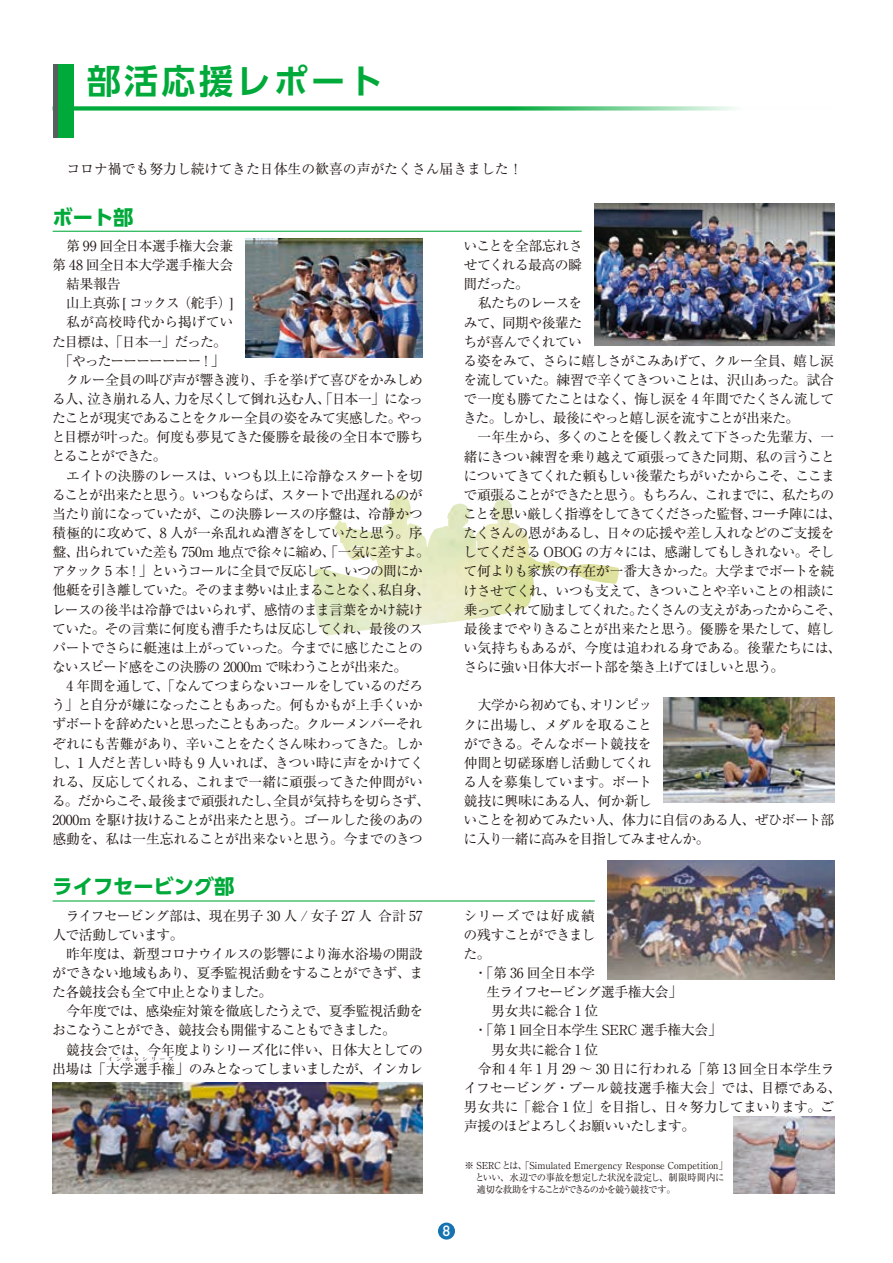
<style>
.page{position:relative;width:893px;height:1263px;background:#fff}
.page>*{position:absolute;margin:0;border:0;box-sizing:border-box;transform-origin:0 0}
.t1{font:700 34.05px "UD Shin Go Pr 6 De";letter-spacing:.1em;color:#00aa3a}
.t2{font:700 20.25px "UD Shin Go Pr 6";color:#00aa3a}
.t3{font:13.8px/19.2px "Ryumin Pr 6 N";letter-spacing:-.045em;color:#231916}
.t4{font:13.8px "Ryumin Pr 6 N";letter-spacing:-.07em;color:#231916}
.t5{font:13.8px "Ryumin Pr 6 N";letter-spacing:-.075em;color:#231916}
.t6{font:13.8px "Ryumin Pr 6 N";letter-spacing:-.02em;color:#231916}
.t7{font:13.8px "Ryumin Pr 6 N";color:#231916}
.t8{font:13.8px "Ryumin Pr 6 N";letter-spacing:-.065em;color:#231916}
.t9{font:13.8px "Ryumin Pr 6 N";letter-spacing:-.085em;color:#231916}
.t10{font:13.8px "Ryumin Pr 6 N";letter-spacing:-.015em;color:#231916}
.t11{font:13.8px "Ryumin Pr 6 N";letter-spacing:.015em;color:#231916}
.t12{font:13.8px "Ryumin Pr 6 N";letter-spacing:-.1em;color:#231916}
.t13{font:500 13.8px "Futura";color:#fff}
.t14{font:9.6px/11.7px "Ryumin Pr 6 N";color:#231916}
.t15{font:5.25px "Ryumin Pr 6 N";letter-spacing:.625em;color:#231916}
</style>
<div class="page">
<img style="left:314px;top:503px;width:306px;height:133px">
<img style="left:246px;top:239px;width:177px;height:119px">
<img style="left:664px;top:697px;width:170px;height:105px">
<img style="left:53px;top:1082px;width:370px;height:112px">
<img style="left:733px;top:1116px;width:101px;height:78px">
<hr style="left:53px;top:231px;width:529px;height:1px;background:#00aa3a">
<hr style="left:53px;top:900px;width:542px;height:1px;background:#00aa3a">
<div style="left:53px;top:64px;width:20px;height:74px;background:#00aa3a"></div>
<svg style="left:57px;top:106px;width:679px;height:5px;background:#47c171"></svg>
<hr style="left:53px;top:64px;width:4px;height:74px;background:#575f5c">
<img style="left:607px;top:860px;width:227px;height:119px">
<img style="left:594px;top:204px;width:240px;height:141px">
<div style="left:438px;top:1222px;width:17px;height:17px;background:#1673b2;border-radius:50%"></div>
<h1 class="t1" style="left:87px;top:53px;width:297px">部活応援レポート</h1>
<p class="t7" style="left:66px;top:158px;width:458px">コロナ禍でも努力し続けてきた日体生の歓喜の声がたくさん届きました！</p>
<h2 class="t2" style="left:53px;top:200px;width:82px">ボート部</h2>
<p class="t3" style="left:52px;top:235px;width:182px;text-align:justify;text-indent:14px">第 99 回全日本選手権大会兼第 48 回全日本大学選手権大会　結果報告</p>
<p class="t3" style="left:66px;top:293px;width:169px">山上真弥 [ コックス（舵手）]</p>
<p class="t11" style="left:66px;top:311px;width:169px">私が高校時代から掲げてい</p>
<p class="t4" style="left:52px;top:330px;width:176px">た目標は、「日本一」だった。</p>
<p class="t4" style="left:59px;top:350px;width:167px">「やったーーーーーーー！」</p>
<p class="t3" style="left:66px;top:369px;width:359px">クルー全員の叫び声が響き渡り、手を挙げて喜びをかみしめ</p>
<p class="t4" style="left:52px;top:388px;width:373px">る人、泣き崩れる人、力を尽くして倒れ込む人、「日本一」になっ</p>
<p class="t8" style="left:52px;top:407px;width:373px">たことが現実であることをクルー全員の姿をみて実感した。やっ</p>
<p class="t3" style="left:52px;top:427px;width:373px">と目標が叶った。何度も夢見てきた優勝を最後の全日本で勝ち</p>
<p class="t12" style="left:52px;top:445px;width:116px">とることができた。</p>
<p class="t3" style="left:66px;top:465px;width:358px">エイトの決勝のレースは、いつも以上に冷静なスタートを切</p>
<p class="t9" style="left:52px;top:484px;width:372px">ることが出来たと思う。いつもならば、スタートで出遅れるのが</p>
<p class="t3" style="left:52px;top:503px;width:372px">当たり前になっていたが、この決勝レースの序盤は、冷静かつ</p>
<p class="t3" style="left:53px;top:522px;width:372px">積極的に攻めて、8 人が一糸乱れぬ漕ぎをしていたと思う。序</p>
<p class="t3" style="left:52px;top:542px;width:379px">盤、出られていた差も 750m 地点で徐々に縮め、「一気に差すよ。</p>
<p class="t4" style="left:52px;top:560px;width:372px">アタック 5 本！」というコールに全員で反応して、いつの間にか</p>
<p class="t5" style="left:53px;top:579px;width:379px">他艇を引き離していた。そのまま勢いは止まることなく、私自身、</p>
<p class="t3" style="left:52px;top:599px;width:373px">レースの後半は冷静ではいられず、感情のまま言葉をかけ続け</p>
<p class="t3" style="left:52px;top:618px;width:373px">ていた。その言葉に何度も漕手たちは反応してくれ、最後のス</p>
<p class="t3" style="left:52px;top:637px;width:372px">パートでさらに艇速は上がっていった。今までに感じたことの</p>
<p class="t3" style="left:52px;top:656px;width:357px">ないスピード感をこの決勝の 2000m で味わうことが出来た。</p>
<p class="t3" style="left:66px;top:676px;width:358px">4 年間を通して、「なんてつまらないコールをしているのだろ</p>
<p class="t3" style="left:52px;top:695px;width:372px">う」と自分が嫌になったこともあった。何もかもが上手くいか</p>
<p class="t5" style="left:52px;top:713px;width:372px">ずボートを辞めたいと思ったこともあった。クルーメンバーそれ</p>
<p class="t3" style="left:52px;top:733px;width:372px">ぞれにも苦難があり、辛いことをたくさん味わってきた。しか</p>
<p class="t6" style="left:52px;top:752px;width:374px">し、1 人だと苦しい時も 9 人いれば、きつい時に声をかけてく</p>
<p class="t3" style="left:52px;top:771px;width:372px">れる、反応してくれる、これまで一緒に頑張ってきた仲間がい</p>
<p class="t3" style="left:52px;top:790px;width:380px">る。だからこそ、最後まで頑張れたし、全員が気持ちを切らさず、</p>
<p class="t3" style="left:53px;top:809px;width:372px">2000m を駆け抜けることが出来たと思う。ゴールした後のあの</p>
<p class="t3" style="left:52px;top:829px;width:372px">感動を、私は一生忘れることが出来ないと思う。今までのきつ</p>
<p class="t3" style="left:463px;top:235px;width:120px;text-align:justify">いことを全部忘れさせてくれる最高の瞬間だった。</p>
<p class="t3" style="left:463px;top:293px;width:373px;text-indent:14px">私たちのレースを<br>みて、同期や後輩た<br>ちが喜んでくれてい<br>る姿をみて、さらに嬉しさがこみあげて、クルー全員、嬉し涙を流していた。練習で辛くてきついことは、沢山あった。試合で一度も勝てたことはなく、悔し涙を 4 年間でたくさん流してきた。しかし、最後にやっと嬉し涙を流すことが出来た。</p>
<p class="t3" style="left:463px;top:427px;width:380px;text-indent:14px">一年生から、多くのことを優しく教えて下さった先輩方、一緒にきつい練習を乗り越えて頑張ってきた同期、私の言うことについてきてくれた頼もしい後輩たちがいたからこそ、ここまで頑張ることができたと思う。もちろん、これまでに、私たちのことを思い厳しく指導をしてきてくださった監督、コーチ陣には、たくさんの恩があるし、日々の応援や差し入れなどのご支援をしてくださる OBOG の方々には、感謝してもしきれない。そして何よりも家族の存在が一番大きかった。大学までボートを続けさせてくれ、いつも支えて、きついことや辛いことの相談に乗ってくれて励ましてくれた。たくさんの支えがあったからこそ、最後までやりきることが出来たと思う。優勝を果たして、嬉しい気持ちもあるが、今度は追われる身である。後輩たちには、さらに強い日体大ボート部を築き上げてほしいと思う。</p>
<p class="t3" style="left:463px;top:695px;width:372px;text-indent:14px">大学から初めても、オリンピッ<br>クに出場し、メダルを取ること<br>ができる。そんなボート競技を<br>仲間と切磋琢磨し活動してくれ<br>る人を募集しています。ボート<br>競技に興味にある人、何か新し<br>いことを初めてみたい人、体力に自信のある人、ぜひボート部に入り一緒に高みを目指してみませんか。</p>
<h2 class="t2" style="left:53px;top:870px;width:183px">ライフセービング部</h2>
<p class="t3" style="left:52px;top:905px;width:372px;text-indent:13px">ライフセービング部は、現在男子 30 人 / 女子 27 人合計 57人で活動しています。</p>
<p class="t3" style="left:52px;top:943px;width:373px;text-align:justify;text-indent:14px">昨年度は、新型コロナウイルスの影響により海水浴場の開設ができない地域もあり、夏季監視活動をすることができず、また各競技会も全て中止となりました。</p>
<p class="t3" style="left:52px;top:1001px;width:372px;text-indent:14px">今年度では、感染症対策を徹底したうえで、夏季監視活動をおこなうことができ、競技会も開催することもできました。</p>
<p class="t3" style="left:52px;top:1039px;width:372px;text-align:right">競技会では、今年度よりシリーズ化に伴い、日体大としての出場は「大学選手権」のみとなってしまいましたが、インカレ</p>
<p class="t15" style="left:108px;top:1055px;width:67px">インカレシリーズ</p>
<p class="t13" style="left:442px;top:1222px;width:10px">8</p>
<p class="t3" style="left:463px;top:905px;width:133px;text-align:justify">シリーズでは好成績の残すことができました。</p>
<p class="t3" style="left:474px;top:962px;width:123px">・「第 36 回全日本学</p>
<p class="t4" style="left:487px;top:981px;width:197px">生ライフセービング選手権大会」</p>
<p class="t3" style="left:478px;top:1001px;width:122px">　男女共に総合 1 位</p>
<p class="t6" style="left:474px;top:1019px;width:250px">・「第 1 回全日本学生 SERC 選手権大会」</p>
<p class="t3" style="left:478px;top:1039px;width:122px">　男女共に総合 1 位</p>
<p class="t6" style="left:478px;top:1058px;width:358px">令和 4 年 1 月 29 〜 30 日に行われる「第 13 回全日本学生ラ</p>
<p class="t10" style="left:463px;top:1077px;width:380px">イフセービング・プール競技選手権大会」では、目標である、</p>
<p class="t3" style="left:464px;top:1096px;width:372px">男女共に「総合 1 位」を目指し、日々努力してまいります。ご</p>
<p class="t5" style="left:464px;top:1115px;width:233px">声援のほどよろしくお願いいたします。</p>
<p class="t14" style="left:475px;top:1159px;width:254px;text-indent:-11px">※ SERCとは、「Simulated Emergency Response Competition」といい、水辺での事故を想定した状況を設定し、制限時間内に適切な救助をすることができるのかを競う競技です。</p>
</div>
